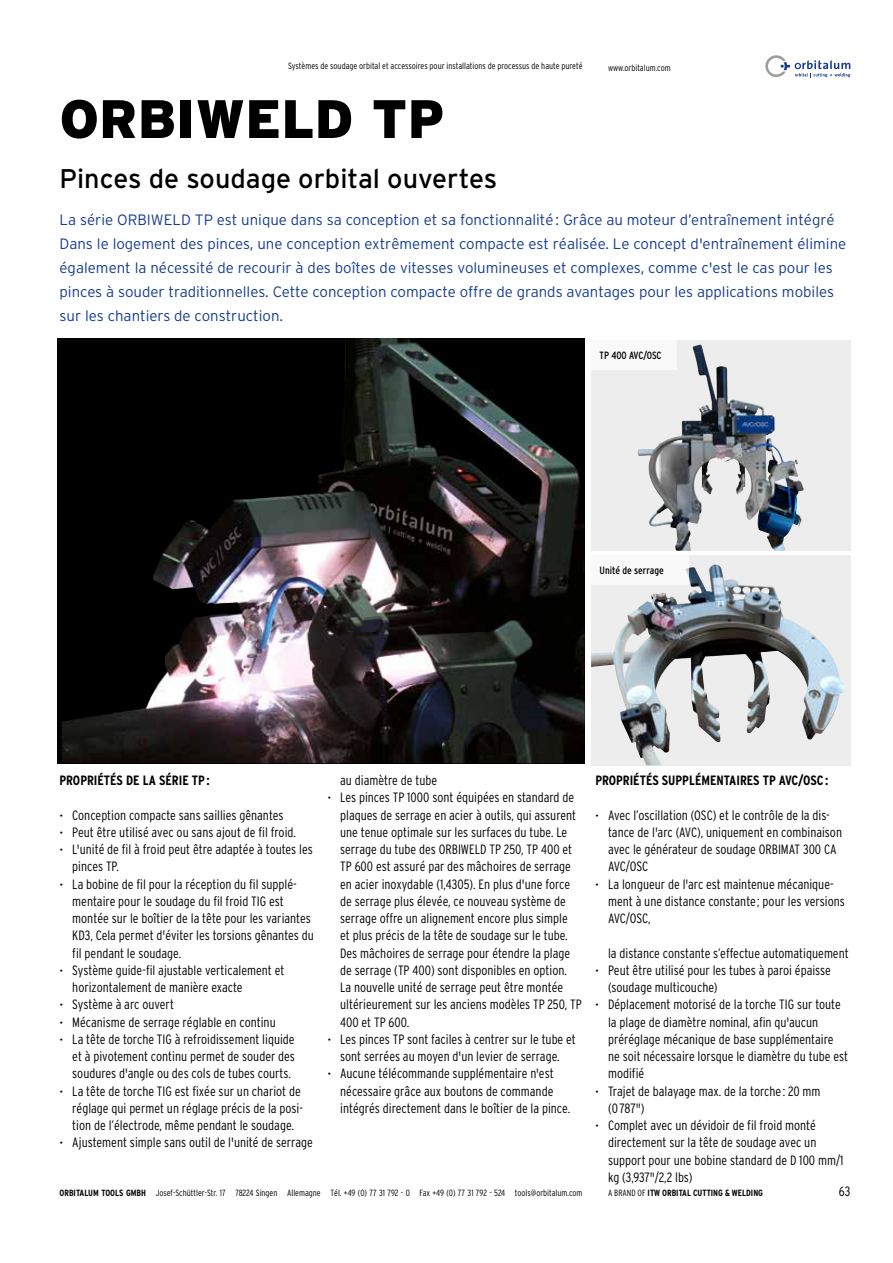
<style>
.page{position:relative;width:893px;height:1263px;background:#fff}
.page>*{position:absolute;margin:0;border:0;box-sizing:border-box;transform-origin:0 0}
.t1{font:900 54px "Interstate";color:#000}
.t2{font:27px "Interstate";color:#000}
.t3{font:300 15px/24px "Interstate";color:#153d8c}
.t4{font:300 condensed 13.5px/17.2px "Interstate";color:#000}
.t5{font:700 condensed 13.5px "Interstate";color:#000}
.t6{font:condensed 10.5px "Interstate";color:#000}
.t7{font:300 condensed 9px "Interstate";color:#000}
.t8{font:700 condensed 9px "Interstate";color:#000}
.s1{font-size:12px}
.s2{font-weight:700}
.s3{font-weight:300}
</style>
<div class="page">
<svg style="left:765px;top:55px;width:85px;height:22px"></svg>
<svg style="left:689px;top:555px;width:161px;height:210px;background:#c4c7c9"></svg>
<img style="left:591px;top:565px;width:122px;height:200px">
<svg style="left:591px;top:340px;width:259px;height:211px;background:#cccfd2"></svg>
<img style="left:637px;top:345px;width:75px;height:206px">
<div style="left:591px;top:340px;width:85px;height:30px;background:#fff"></div>
<div style="left:591px;top:555px;width:98px;height:30px;background:#fff"></div>
<img style="left:57px;top:338px;width:528px;height:425px">
<img style="left:212px;top:338px;width:133px;height:188px">
<p class="t7" style="left:288px;top:61px;width:296px">Systèmes de soudage orbital et accessoires pour installations de processus de haute pureté</p>
<h1 class="t1" style="left:60px;top:88px;width:386px">ORBIWELD TP</h1>
<h2 class="t2" style="left:60px;top:163px;width:439px">Pinces de soudage orbital ouvertes</h2>
<p class="t7" style="left:608px;top:63px;width:64px">www.orbitalum.com</p>
<p class="t3" style="left:60px;top:208px;width:788px">La série ORBIWELD TP est unique dans sa conception et sa fonctionnalité : Grâce au moteur d’entraînement intégré Dans le logement des pinces, une conception extrêmement compacte est réalisée. Le concept d'entraînement élimine également la nécessité de recourir à des boîtes de vitesses volumineuses et complexes, comme c'est le cas pour les pinces à souder traditionnelles. Cette conception compacte offre de grands avantages pour les applications mobiles sur les chantiers de construction.</p>
<p class="t6" style="left:600px;top:350px;width:64px">TP 400 AVC/OSC</p>
<p class="t6" style="left:600px;top:565px;width:66px">Unité de serrage</p>
<p class="t5" style="left:60px;top:773px;width:152px">PROPRIÉTÉS DE LA SÉRIE TP :</p>
<p class="t4" style="left:60px;top:806px;width:226px"><span class="s1">•</span> Conception compacte sans saillies gênantes</p>
<p class="t4" style="left:60px;top:823px;width:238px"><span class="s1">•</span> Peut être utilisé avec ou sans ajout de fil froid.</p>
<p class="t4" style="left:72px;top:840px;width:242px;text-indent:-13px"><span class="s1">•</span> L'unité de fil à froid peut être adaptée à toutes les pinces TP.</p>
<p class="t4" style="left:72px;top:875px;width:243px;text-indent:-13px"><span class="s1">•</span> La bobine de fil pour la réception du fil supplé&shy;mentaire pour le soudage du fil froid TIG est montée sur le boîtier de la tête pour les variantes KD3, Cela permet d'éviter les torsions gênantes du fil pendant le soudage.</p>
<p class="t4" style="left:72px;top:961px;width:214px;text-indent:-13px"><span class="s1">•</span> Système guide-fil ajustable verticalement et horizontalement de manière exacte</p>
<p class="t4" style="left:60px;top:996px;width:116px"><span class="s1">•</span> Système à arc ouvert</p>
<p class="t4" style="left:60px;top:1013px;width:218px"><span class="s1">•</span> Mécanisme de serrage réglable en continu</p>
<p class="t4" style="left:72px;top:1030px;width:224px;text-align:justify;text-indent:-13px"><span class="s1">•</span> La tête de torche TIG à refroidissement liquide et à pivotement continu permet de souder des soudures d'angle ou des cols de tubes courts.</p>
<p class="t4" style="left:72px;top:1082px;width:232px;text-indent:-13px"><span class="s1">•</span> La tête de torche TIG est fixée sur un chariot de réglage qui permet un réglage précis de la posi&shy;tion de l’électrode, même pendant le soudage.</p>
<p class="t4" style="left:60px;top:1134px;width:255px"><span class="s1">•</span> Ajustement simple sans outil de l'unité de serrage</p>
<p class="t4" style="left:340px;top:772px;width:99px">au diamètre de tube</p>
<p class="t4" style="left:340px;top:789px;width:243px;text-indent:-13px"><span class="s1">•</span> Les pinces TP 1000 sont équipées en standard de plaques de serrage en acier à outils, qui assurent une tenue optimale sur les surfaces du tube. Le serrage du tube des ORBIWELD TP 250, TP 400 et TP 600 est assuré par des mâchoires de serrage en acier inoxydable (1,4305). En plus d'une force de serrage plus élevée, ce nouveau système de serrage offre un alignement encore plus simple<br>et plus précis de la tête de soudage sur le tube.<br>Des mâchoires de serrage pour étendre la plage de serrage (TP 400) sont disponibles en option.<br>La nouvelle unité de serrage peut être montée ultérieurement sur les anciens modèles TP 250, TP 400 et TP 600.</p>
<p class="t4" style="left:327px;top:1030px;width:250px;text-align:center"><span class="s1">•</span> Les pinces TP sont faciles à centrer sur le tube et sont serrées au moyen d'un levier de serrage.</p>
<p class="t4" style="left:340px;top:1065px;width:232px;text-indent:-13px"><span class="s1">•</span> Aucune télécommande supplémentaire n'est nécessaire grâce aux boutons de commande intégrés directement dans le boîtier de la pince.</p>
<p class="t7" style="left:60px;top:1188px;width:525px"><span class="s2">ORBITALUM TOOLS GMBH</span> Josef-Schüttler-Str. 17 78224 Singen Allemagne Tél. +49 (0) 77 31 792 - 0 Fax +49 (0) 77 31 792 - 524 tools@orbitalum.com</p>
<p class="t5" style="left:595px;top:773px;width:235px">PROPRIÉTÉS SUPPLÉMENTAIRES TP AVC/OSC :</p>
<p class="t4" style="left:608px;top:806px;width:235px;text-indent:-13px"><span class="s1">•</span> Avec l’oscillation (OSC) et le contrôle de la dis&shy;tance de l'arc (AVC), uniquement en combinaison avec le générateur de soudage ORBIMAT 300 CA AVC/OSC</p>
<p class="t4" style="left:608px;top:875px;width:238px;text-indent:-13px"><span class="s1">•</span> La longueur de l'arc est maintenue mécanique&shy;ment à une distance constante ; pour les versions<br>AVC/OSC,</p>
<p class="t4" style="left:608px;top:944px;width:242px">la distance constante s’effectue automatiquement</p>
<p class="t4" style="left:608px;top:961px;width:224px;text-indent:-13px"><span class="s1">•</span> Peut être utilisé pour les tubes à paroi épaisse (soudage multicouche)</p>
<p class="t4" style="left:608px;top:996px;width:241px;text-indent:-13px"><span class="s1">•</span> Déplacement motorisé de la torche TIG sur toute la plage de diamètre nominal, afin qu'aucun préréglage mécanique de base supplémentaire ne soit nécessaire lorsque le diamètre du tube est modifié</p>
<p class="t4" style="left:608px;top:1082px;width:214px;text-indent:-13px"><span class="s1">•</span> Trajet de balayage max. de la torche : 20 mm (0 787")</p>
<p class="t4" style="left:608px;top:1116px;width:237px;text-indent:-13px"><span class="s1">•</span> Complet avec un dévidoir de fil froid monté directement sur la tête de soudage avec un support pour une bobine standard de D 100 mm/1 kg (3,937"/2,2 lbs)</p>
<p class="t8" style="left:608px;top:1188px;width:156px"><span class="s3">A BRAND OF</span> ITW ORBITAL CUTTING &amp; WELDING</p>
<p class="t4" style="left:839px;top:1183px;width:13px">63</p>
</div>
